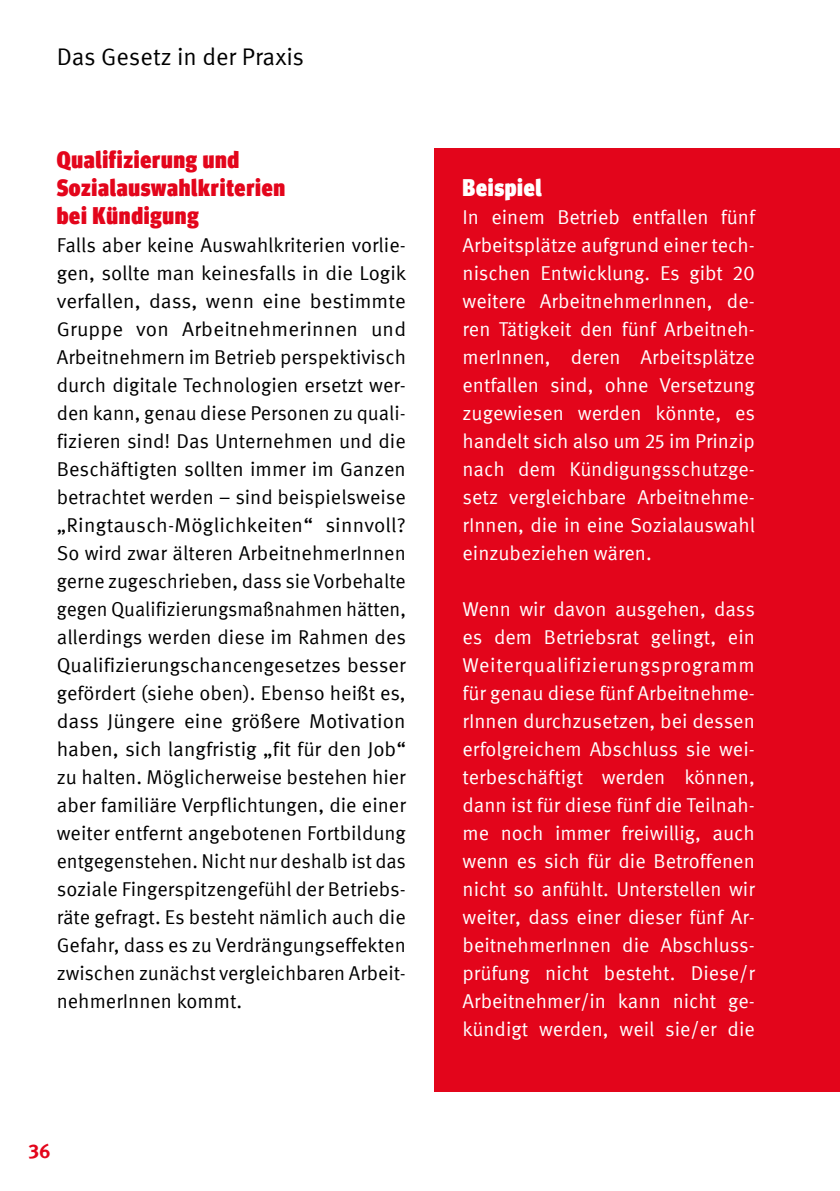
<style>
.page{position:relative;width:840px;height:1191px;background:#fff}
.page>*{position:absolute;margin:0;border:0;box-sizing:border-box;transform-origin:0 0}
.t1{font:900 condensed 24px/28px "Meta Head IGM";letter-spacing:.03em;color:#e3051b}
.t2{font:24px "Meta IGM";color:#000}
.t3{font:900 condensed 24px "Meta Head IGM";letter-spacing:.03em;color:#fff}
.t4{font:20px/28px "Meta IGM";color:#000;text-align:justify}
.t5{font:20px/28px "Meta IGM";color:#fff;text-align:justify}
.t6{font:700 20px "Meta IGM";color:#e3051b}
</style>
<div class="page">
<div style="left:731px;top:148px;width:108px;height:944px;background:#e3051b"></div>
<div style="left:434px;top:148px;width:348px;height:944px;background:#e3051b"></div>
<p class="t2" style="left:57px;top:39px;width:249px">Das Gesetz in der Praxis</p>
<p class="t1" style="left:57px;top:144px;width:230px">Qualifizierung und<br>Sozialauswahlkriterien bei Kündigung</p>
<p class="t4" style="left:57px;top:230px;width:351px">Falls aber keine Auswahlkriterien vorlie&shy;gen, sollte man keinesfalls in die Logik verfallen, dass, wenn eine bestimmte Gruppe von Arbeitnehmerinnen und Arbeitnehmern im Betrieb perspektivisch durch digitale Technologien ersetzt wer&shy;den kann, genau diese Personen zu quali&shy;fizieren sind! Das Unternehmen und die Beschäftigten sollten immer im Ganzen betrachtet werden – sind beispielsweise „Ringtausch-Möglichkeiten“ sinnvoll?<br>So wird zwar älteren ArbeitnehmerInnen gerne zugeschrieben, dass sie Vorbehalte gegen Qualifizierungsmaßnahmen hätten, allerdings werden diese im Rahmen des Qualifizierungschancengesetzes besser gefördert (siehe oben). Ebenso heißt es, dass Jüngere eine größere Motivation haben, sich langfristig „fit für den Job“ zu halten. Möglicherweise bestehen hier aber familiäre Verpflichtungen, die einer weiter entfernt angebotenen Fortbildung entgegenstehen. Nicht nur deshalb ist das soziale Fingerspitzengefühl der Betriebs&shy;räte gefragt. Es besteht nämlich auch die Gefahr, dass es zu Verdrängungseffekten zwischen zunächst vergleichbaren Arbeit&shy;nehmerInnen kommt.</p>
<p class="t6" style="left:28px;top:1135px;width:24px">36</p>
<p class="t3" style="left:462px;top:168px;width:81px">Beispiel</p>
<p class="t5" style="left:462px;top:202px;width:294px">In einem Betrieb entfallen fünf Arbeitsplätze aufgrund einer tech&shy;nischen Entwicklung. Es gibt 20 weitere ArbeitnehmerInnen, de&shy;ren Tätigkeit den fünf Arbeitneh&shy;merInnen, deren Arbeitsplätze entfallen sind, ohne Versetzung zugewiesen werden könnte, es handelt sich also um 25 im Prinzip nach dem Kündigungsschutzge&shy;setz vergleichbare Arbeitnehme&shy;rInnen, die in eine Sozialauswahl einzubeziehen wären.</p>
<p class="t5" style="left:462px;top:594px;width:294px">Wenn wir davon ausgehen, dass es dem Betriebsrat gelingt, ein Weiterqualifizierungsprogramm für genau diese fünf Arbeitnehme&shy;rInnen durchzusetzen, bei dessen erfolgreichem Abschluss sie wei&shy;terbeschäftigt werden können, dann ist für diese fünf die Teilnah&shy;me noch immer freiwillig, auch wenn es sich für die Betroffenen nicht so anfühlt. Unterstellen wir weiter, dass einer dieser fünf Ar&shy;beitnehmerInnen die Abschluss&shy;prüfung nicht besteht. Diese/r Arbeitnehmer/in kann nicht ge&shy;kündigt werden, weil sie/er die</p>
</div>
